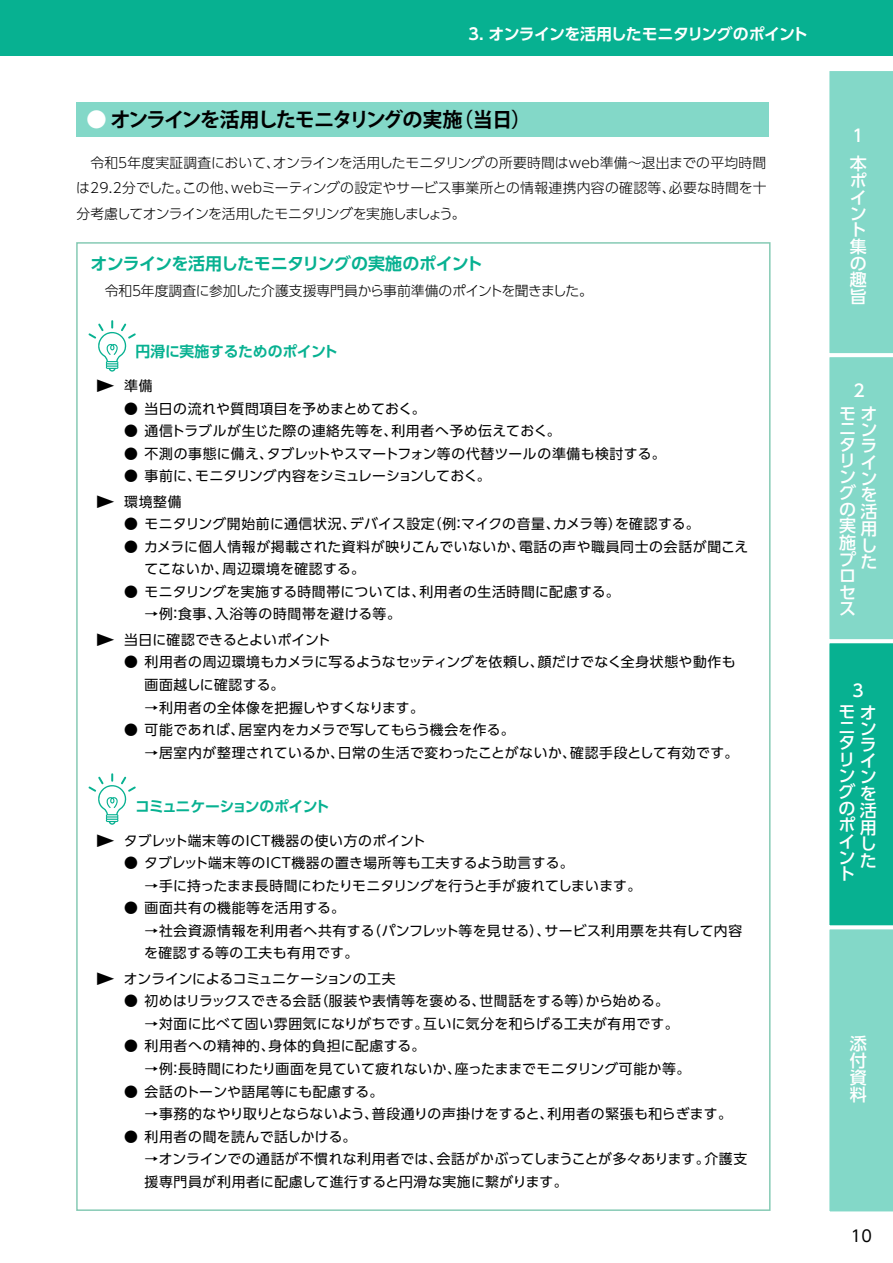
<style>
.page{position:relative;width:893px;height:1263px;background:#fff}
.page>*{position:absolute;margin:0;border:0;box-sizing:border-box;transform-origin:0 0}
.t1{font:700 20.25px "Koz Go Pr 6 N";letter-spacing:-.09em;color:#000}
.t2{font:500 16.95px/16.4px "UD Shin Go Pro";color:#fff;text-align:justify}
.t3{font:700 16.95px "UD Shin Go Pro De";letter-spacing:-.04em;color:#07b191}
.t4{font:700 15.9px "UD Shin Go Pro De";letter-spacing:-.045em;color:#fff}
.t5{font:15.9px "UD Shin Go Pro";color:#000}
.t6{font:700 14.85px "UD Shin Go Pro De";letter-spacing:-.025em;color:#07b191}
.t7{font:700 14.85px "UD Shin Go Pro De";letter-spacing:-.055em;color:#07b191}
.t8{font:13.8px/22.5px "UD Shin Go Pro";letter-spacing:.03em;color:#000}
.t9{font:300 13.8px/25.5px "UD Shin Go Pro";letter-spacing:-.02em;color:#000;text-align:justify}
.t10{font:13.8px "UD Shin Go Pro";letter-spacing:.01em;color:#000}
.t11{font:13.8px "UD Shin Go Pro";letter-spacing:.05em;color:#000}
.t12{font:13.8px/25.5px "UD Shin Go Pro";letter-spacing:.005em;color:#000}
.t13{font:13.8px "UD Shin Go Pro";letter-spacing:.05em;color:#000;scale:2 1}
.t14{font:13.8px "UD Shin Go Pro";letter-spacing:-.01em;color:#000;scale:2 1}
.t15{font:13.8px "UD Shin Go Pro";letter-spacing:.03em;color:#000;scale:2 1}
.s1{color:#fff}
.s2{font-family:"Koz Go Pr 6 N"}
</style>
<div class="page">
<div style="left:0;top:0;width:893px;height:55px;background:#07b191"></div>
<svg style="left:829px;top:71px;width:64px;height:1141px;background:#67cfbb"></svg>
<svg style="left:89px;top:320px;width:47px;height:52px"></svg>
<svg style="left:89px;top:773px;width:47px;height:52px"></svg>
<div style="left:76px;top:102px;width:693px;height:35px;background:#83d8c8"></div>
<p class="t4" style="left:468px;top:21px;width:341px">3. オンラインを活用したモニタリングのポイント</p>
<h1 class="t1" style="left:87px;top:108px;width:446px"><span class="s1">●</span> オンラインを活用したモニタリングの実施（当日）</h1>
<p class="t9" style="left:76px;top:149px;width:692px">　令和５年度実証調査において、オンラインを活用したモニタリングの所要時間はweb準備～退出までの平均時間は29.2分でした。この他、webミーティングの設定やサービス事業所との情報連携内容の確認等、必要な時間を十分考慮してオンラインを活用したモニタリングを実施しましょう。</p>
<p class="t3" style="left:91px;top:250px;width:394px">オンラインを活用したモニタリングの実施のポイント</p>
<p class="t9" style="left:91px;top:277px;width:503px">　令和５年度調査に参加した介護支援専門員から事前準備のポイントを聞きました。</p>
<p class="t6" style="left:91px;top:339px;width:249px">　　　円滑に実施するためのポイント</p>
<p class="t15" style="left:91px;top:375px;width:32px">▶ 準備</p>
<p class="t8" style="left:124px;top:397px;width:303px"><span class="s2">●</span> 当日の流れや質問項目を予めまとめておく。</p>
<p class="t8" style="left:124px;top:419px;width:438px"><span class="s2">●</span> 通信トラブルが生じた際の連絡先等を、利用者へ予め伝えておく。</p>
<p class="t8" style="left:124px;top:442px;width:543px"><span class="s2">●</span> 不測の事態に備え、タブレットやスマートフォン等の代替ツールの準備も検討する。</p>
<p class="t12" style="left:91px;top:463px;width:401px;text-indent:33px"><span class="s2">●</span> 事前に、モニタリング内容をシミュレーションしておく。▶ 環境整備</p>
<p class="t8" style="left:124px;top:512px;width:577px"><span class="s2">●</span> モニタリング開始前に通信状況、デバイス設定（例：マイクの音量、カメラ等）を確認する。</p>
<p class="t8" style="left:144px;top:535px;width:605px;text-indent:-20px"><span class="s2">●</span> カメラに個人情報が掲載された資料が映りこんでいないか、電話の声や職員同士の会話が聞こえてこないか、周辺環境を確認する。</p>
<p class="t8" style="left:124px;top:580px;width:497px"><span class="s2">●</span> モニタリングを実施する時間帯については、利用者の生活時間に配慮する。</p>
<p class="t8" style="left:91px;top:601px;width:311px;line-height:25.5px;text-indent:54px">→例：食事、入浴等の時間帯を避ける等。▶ 当日に確認できるとよいポイント</p>
<p class="t8" style="left:145px;top:650px;width:593px;text-indent:-20px"><span class="s2">●</span> 利用者の周辺環境もカメラに写るようなセッティングを依頼し、顔だけでなく全身状態や動作も画面越しに確認する。</p>
<p class="t8" style="left:145px;top:696px;width:281px">→利用者の全体像を把握しやすくなります。</p>
<p class="t8" style="left:124px;top:718px;width:392px"><span class="s2">●</span> 可能であれば、居室内をカメラで写してもらう機会を作る。</p>
<p class="t8" style="left:145px;top:741px;width:595px">→居室内が整理されているか、日常の生活で変わったことがないか、確認手段として有効です。</p>
<p class="t7" style="left:91px;top:794px;width:240px">　　　コミュニケーションのポイント</p>
<p class="t13" style="left:91px;top:829px;width:169px">▶ タブレット端末等のICT機器の使い方のポイント</p>
<p class="t8" style="left:124px;top:851px;width:451px"><span class="s2">●</span> タブレット端末等のICT機器の置き場所等も工夫するよう助言する。</p>
<p class="t10" style="left:145px;top:874px;width:498px">→手に持ったまま長時間にわたりモニタリングを行うと手が疲れてしまいます。</p>
<p class="t11" style="left:124px;top:897px;width:222px"><span class="s2">●</span> 画面共有の機能等を活用する。</p>
<p class="t8" style="left:144px;top:919px;width:599px">→社会資源情報を利用者へ共有する（パンフレット等を見せる）、サービス利用票を共有して内容を確認する等の工夫も有用です。</p>
<p class="t14" style="left:91px;top:967px;width:154px">▶ オンラインによるコミュニケーションの工夫</p>
<p class="t8" style="left:124px;top:989px;width:546px"><span class="s2">●</span> 初めはリラックスできる会話（服装や表情等を褒める、世間話をする等）から始める。</p>
<p class="t8" style="left:145px;top:1012px;width:535px">→対面に比べて固い雰囲気になりがちです。互いに気分を和らげる工夫が有用です。</p>
<p class="t11" style="left:124px;top:1035px;width:302px"><span class="s2">●</span> 利用者への精神的、身体的負担に配慮する。</p>
<p class="t8" style="left:145px;top:1057px;width:547px">→例：長時間にわたり画面を見ていて疲れないか、座ったままでモニタリング可能か等。</p>
<p class="t8" style="left:124px;top:1080px;width:260px"><span class="s2">●</span> 会話のトーンや語尾等にも配慮する。</p>
<p class="t8" style="left:145px;top:1102px;width:589px">→事務的なやり取りとならないよう、普段通りの声掛けをすると、利用者の緊張も和らぎます。</p>
<p class="t8" style="left:124px;top:1125px;width:234px"><span class="s2">●</span> 利用者の間を読んで話しかける。</p>
<p class="t8" style="left:145px;top:1147px;width:604px">→オンラインでの通話が不慣れな利用者では、会話がかぶってしまうことが多々あります。介護支援専門員が利用者に配慮して進行すると円滑な実施に繋がります。</p>
<p class="t2" style="left:850px;top:121px;width:18px;line-height:28px">1本</p>
<p class="t2" style="left:850px;top:172px;width:18px">ポイント集の趣旨</p>
<p class="t2" style="left:839px;top:378px;width:38px;line-height:23.2px;text-align:center">2<br>モオ</p>
<p class="t2" style="left:839px;top:420px;width:39px;text-align:left">ニンタラリ<br>ンングをの<br>実施プ<br>ロ<br>セ<br>ス</p>
<p class="t2" style="left:860px;top:454px;width:17px">イ</p>
<p class="t2" style="left:860px;top:502px;width:18px;line-height:16.8px">活用した</p>
<p class="t2" style="left:853px;top:682px;width:13px">3</p>
<p class="t2" style="left:838px;top:704px;width:39px;text-align:left">モオニンタラリ<br>ンングをの<br>ポ<br>イ<br>ン<br>ト</p>
<p class="t2" style="left:860px;top:752px;width:17px">イ</p>
<p class="t2" style="left:860px;top:801px;width:18px;line-height:16.8px">活用した</p>
<p class="t2" style="left:850px;top:1034px;width:18px;line-height:17px">添付資料</p>
<p class="t5" style="left:851px;top:1223px;width:23px">10</p>
</div>
